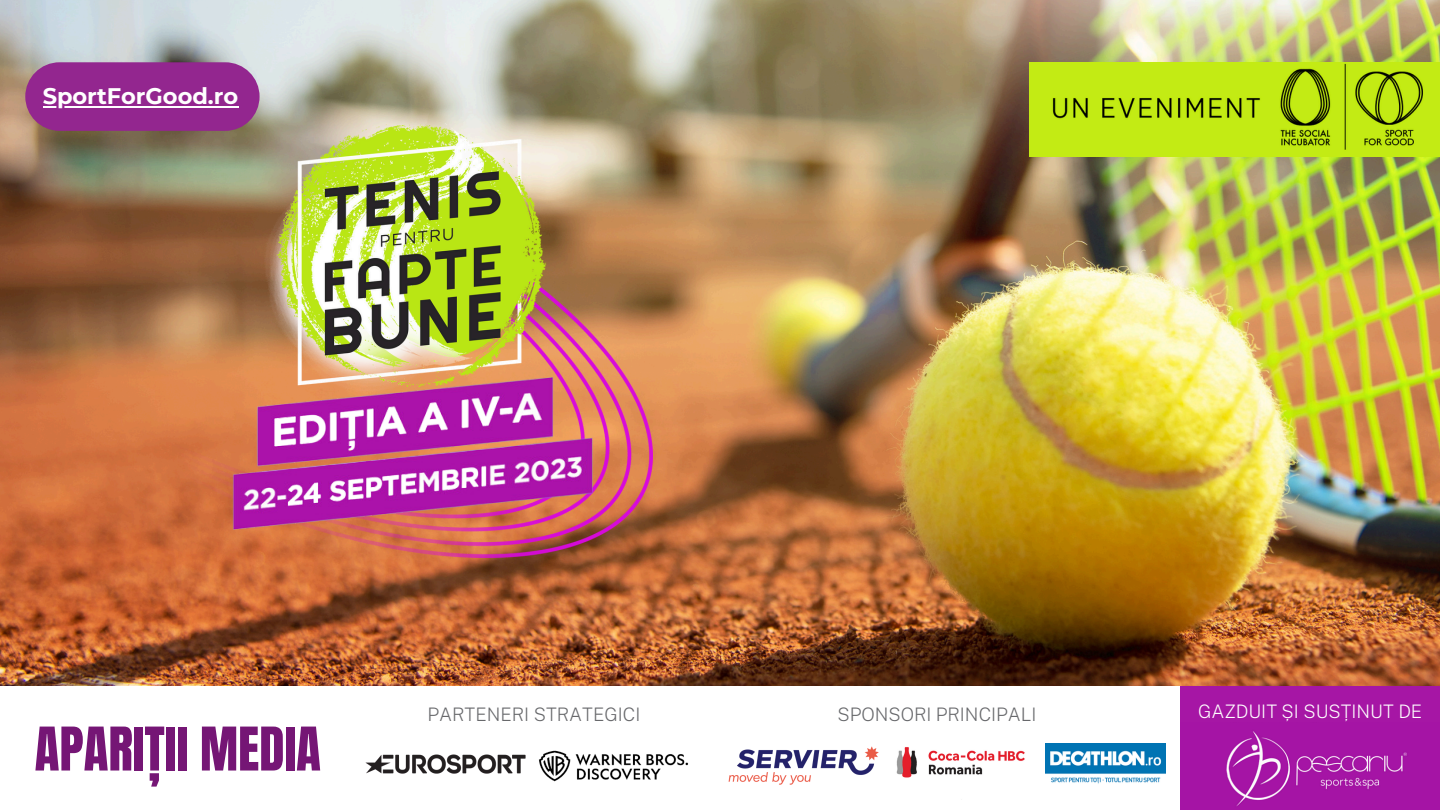
<style>
.page{position:relative;width:1440px;height:810px;background:#fff}
.page>*{position:absolute;margin:0;border:0;box-sizing:border-box;transform-origin:0 0}
.t1{font:51.2px "Anton";color:#751675}
.t2{font:700 22.5px "Montserrat";color:#fff}
.t3{font:200 18.6px "Public Sans";color:#67686b}
.t4{font:200 18.6px "Public Sans";color:#fff}
</style>
<div class="page">
<img style="left:0;top:0;width:1440px;height:686px">
<img style="left:81px;top:109px;width:572px;height:448px">
<img style="left:222px;top:356px;width:390px;height:180px">
<div style="left:25px;top:62px;width:235px;height:69px;background:#93268f;border-radius:34px"></div>
<hr style="left:43px;top:106px;width:195px;height:1px;background:#fff">
<img style="left:896px;top:747px;width:129px;height:31px">
<img style="left:1180px;top:721px;width:260px;height:89px">
<img style="left:365px;top:754px;width:161px;height:20px">
<img style="left:539px;top:750px;width:149px;height:32px">
<img style="left:1045px;top:744px;width:120px;height:40px">
<img style="left:728px;top:746px;width:151px;height:39px">
<div style="left:1180px;top:686px;width:260px;height:35px;background:#a616a5"></div>
<img style="left:1030px;top:62px;width:410px;height:94px">
<p class="t2" style="left:43px;top:82px;width:197px">SportForGood.ro</p>
<p class="t1" style="left:35px;top:712px;width:288px">APARIȚII MEDIA</p>
<p class="t3" style="left:428px;top:703px;width:214px">PARTENERI STRATEGICI</p>
<p class="t3" style="left:837px;top:704px;width:201px">SPONSORI PRINCIPALI</p>
<p class="t4" style="left:1198px;top:700px;width:226px">GAZDUIT ȘI SUSȚINUT DE</p>
</div>
